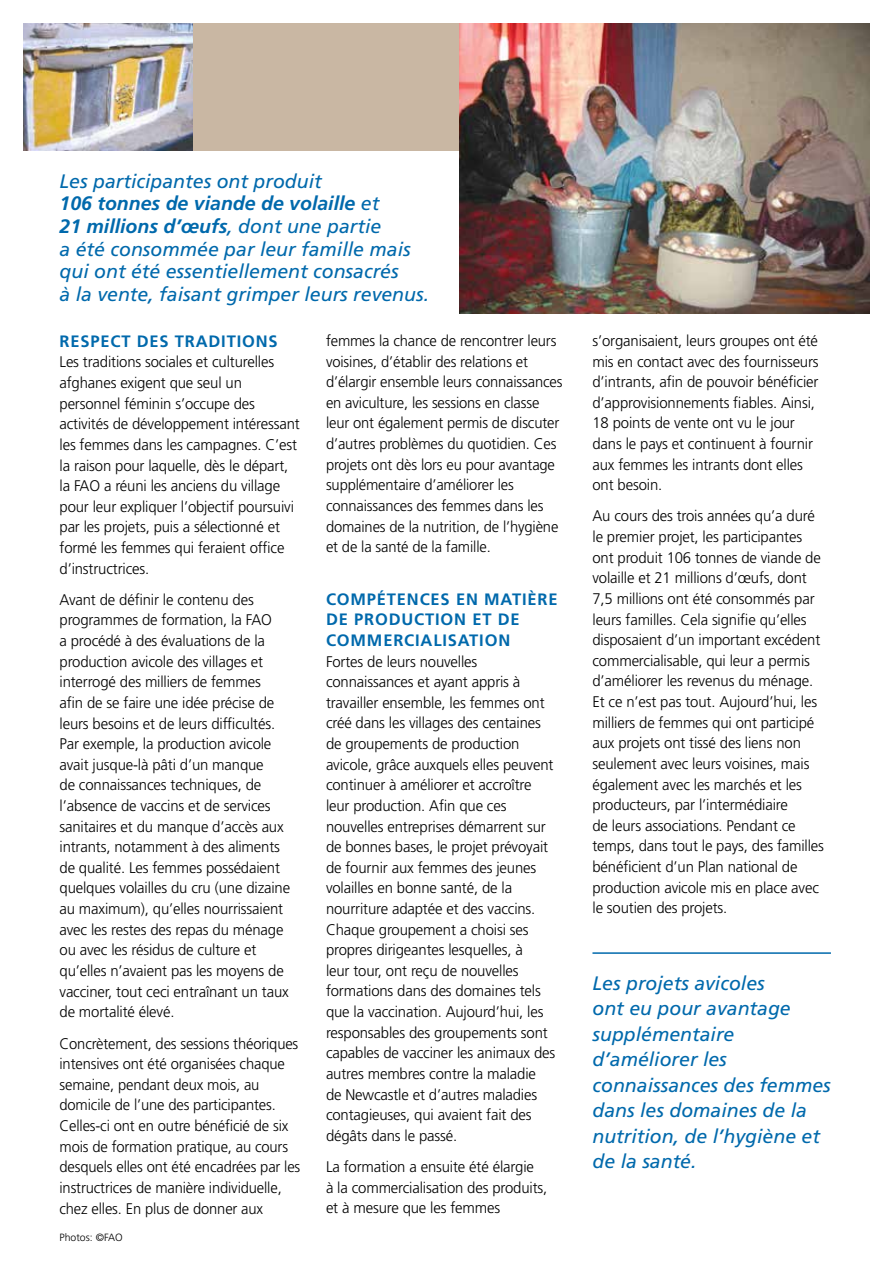
<style>
.page{position:relative;width:893px;height:1263px;background:#fff}
.page>*{position:absolute;margin:0;border:0;box-sizing:border-box;transform-origin:0 0}
.t1{font:italic 19.5px/25.5px "Frutiger LT Std";color:#0069ac}
.t2{font:700 16.5px/20.7px "Frutiger LT Std";letter-spacing:.05em;color:#0069ac}
.t3{font:300 15.3px/20.5px "Frutiger LT Std";letter-spacing:-.01em;color:#000}
.t4{font:300 15.3px/20.5px "Frutiger LT Std";letter-spacing:-.01em;color:#000;scale:.96 1}
.t5{font:300 10.5px "Frutiger LT Std";color:#000}
.s1{font-weight:700}
</style>
<div class="page">
<div style="left:23px;top:23px;width:847px;height:128px;background:#c9b7a3"></div>
<img style="left:23px;top:23px;width:170px;height:128px">
<img style="left:459px;top:23px;width:411px;height:291px">
<hr style="left:592px;top:952px;width:239px;height:2px;background:#0069ac">
<p class="t1" style="left:60px;top:170px;width:371px;line-height:22.5px">Les participantes ont produit<br><span class="s1">106 tonnes de viande de volaille</span> et<br><span class="s1">21 millions d’œufs</span>, dont une partie<br>a été consommée par leur famille mais qui ont été essentiellement consacrés<br>à la vente, faisant grimper leurs revenus.</p>
<p class="t2" style="left:60px;top:331px;width:42px">RESPECT</p>
<p class="t2" style="left:137px;top:331px;width:50px">DES TRA</p>
<p class="t2" style="left:209px;top:331px;width:22px">DITIO</p>
<p class="t2" style="left:256px;top:331px;width:23px">NS</p>
<p class="t3" style="left:60px;top:352px;width:242px">Les traditions sociales et culturelles afghanes exigent que seul un personnel féminin s’occupe des activités de développement intéressant les femmes dans les campagnes. C’est la raison pour laquelle, dès le départ, la FAO a réuni les anciens du village pour leur expliquer l’objectif poursuivi par les projets, puis a sélectionné et formé les femmes qui feraient office d’instructrices.</p>
<p class="t3" style="left:60px;top:589px;width:232px">Avant de définir le contenu des programmes de formation, la FAO<br>a procédé à des évaluations de la production avicole des villages et interrogé des milliers de femmes<br>afin de se faire une idée précise de leurs besoins et de leurs difficultés.<br>Par exemple, la production avicole avait jusque-là pâti d’un manque<br>de connaissances techniques, de l’absence de vaccins et de services sanitaires et du manque d’accès aux intrants, notamment à des aliments de qualité. Les femmes possédaient quelques volailles du cru (une dizaine au maximum), qu’elles nourrissaient avec les restes des repas du ménage ou avec les résidus de culture et qu’elles n’avaient pas les moyens de vacciner, tout ceci entraînant un taux de mortalité élevé.</p>
<p class="t4" style="left:60px;top:1033px;width:252px">Concrètement, des sessions théoriques intensives ont été organisées chaque semaine, pendant deux mois, au domicile de l’une des participantes.<br>Celles-ci ont en outre bénéficié de six mois de formation pratique, au cours desquels elles ont été encadrées par les instructrices de manière individuelle, chez elles. En plus de donner aux</p>
<p class="t5" style="left:60px;top:1231px;width:65px">Photos: ©FAO</p>
<p class="t4" style="left:326px;top:331px;width:248px">femmes la chance de rencontrer leurs voisines, d’établir des relations et d’élargir ensemble leurs connaissances en aviculture, les sessions en classe leur ont également permis de discuter d’autres problèmes du quotidien. Ces projets ont dès lors eu pour avantage supplémentaire d’améliorer les connaissances des femmes dans les domaines de la nutrition, de l’hygiène et de la santé de la famille.</p>
<p class="t2" style="left:326px;top:589px;width:222px">COMPÉTENCES EN MATIÈRE<br>DE PRO</p>
<p class="t2" style="left:389px;top:609px;width:24px">DUCTIO</p>
<p class="t2" style="left:454px;top:609px;width:65px">N ET DE</p>
<p class="t2" style="left:326px;top:630px;width:68px">COMMERCIALI</p>
<p class="t2" style="left:448px;top:630px;width:21px">SATIO</p>
<p class="t2" style="left:498px;top:630px;width:13px">N</p>
<p class="t3" style="left:326px;top:651px;width:231px">Fortes de leurs nouvelles connaissances et ayant appris à travailler ensemble, les femmes ont créé dans les villages des centaines de groupements de production avicole, grâce auxquels elles peuvent continuer à améliorer et accroître leur production. Afin que ces nouvelles entreprises démarrent sur de bonnes bases, le projet prévoyait de fournir aux femmes des jeunes volailles en bonne santé, de la nourriture adaptée et des vaccins.<br>Chaque groupement a choisi ses propres dirigeantes lesquelles, à<br>leur tour, ont reçu de nouvelles formations dans des domaines tels que la vaccination. Aujourd’hui, les responsables des groupements sont capables de vacciner les animaux des autres membres contre la maladie de Newcastle et d’autres maladies contagieuses, qui avaient fait des dégâts dans le passé.</p>
<p class="t3" style="left:326px;top:1156px;width:223px">La formation a ensuite été élargie<br>à la commercialisation des produits, et à mesure que les femmes</p>
<p class="t3" style="left:592px;top:331px;width:228px">s’organisaient, leurs groupes ont été mis en contact avec des fournisseurs d’intrants, afin de pouvoir bénéficier d’approvisionnements fiables. Ainsi, 18 points de vente ont vu le jour dans le pays et continuent à fournir aux femmes les intrants dont elles ont besoin.</p>
<p class="t3" style="left:592px;top:506px;width:233px">Au cours des trois années qu’a duré le premier projet, les participantes ont produit 106 tonnes de viande de volaille et 21 millions d’œufs, dont 7,5 millions ont été consommés par leurs familles. Cela signifie qu’elles disposaient d’un important excédent commercialisable, qui leur a permis d’améliorer les revenus du ménage.<br>Et ce n’est pas tout. Aujourd’hui, les milliers de femmes qui ont participé aux projets ont tissé des liens non seulement avec leurs voisines, mais également avec les marchés et les producteurs, par l’intermédiaire<br>de leurs associations. Pendant ce temps, dans tout le pays, des familles bénéficient d’un Plan national de production avicole mis en place avec le soutien des projets.</p>
<p class="t1" style="left:592px;top:970px;width:240px">Les projets avicoles<br>ont eu pour avantage supplémentaire d’améliorer les connaissances des femmes dans les domaines de la nutrition, de l’hygiène et de la santé.</p>
</div>
